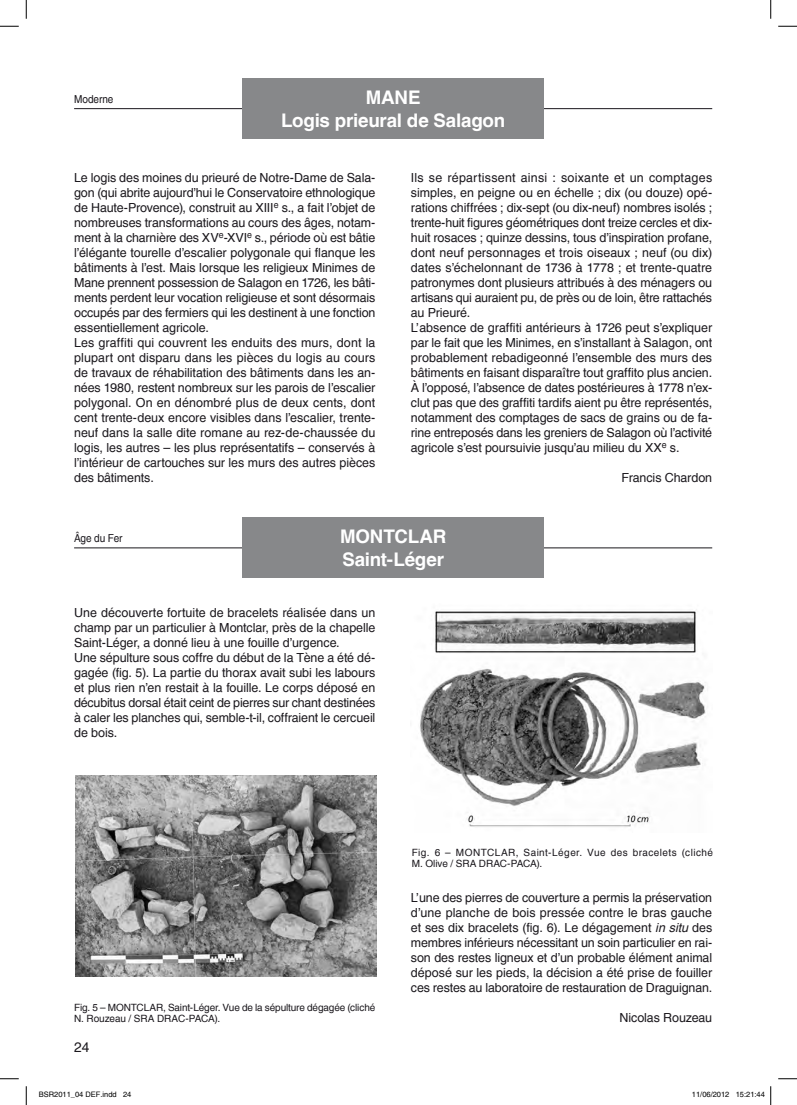
<style>
.page{position:relative;width:797px;height:1105px;background:#fff}
.page>*{position:absolute;margin:0;border:0;box-sizing:border-box;transform-origin:0 0}
.t1{font:700 18.75px/22.5px "Helvetica";letter-spacing:-.01em;color:#fff;text-align:center}
.t2{font:13.75px "Helvetica";color:#1a171c}
.t3{font:12.5px/15px "Helvetica";letter-spacing:-.01em;color:#1a171c}
.t4{font:11px "Helvetica";letter-spacing:-.005em;color:#1a171c;scale:.91 1}
.t5{font:10px/11.2px "Helvetica";letter-spacing:-.005em;color:#1a171c}
.t6{font:10px/11.2px "Helvetica";letter-spacing:.04em;color:#1a171c}
.t7{font:7.5px "Helvetica";color:#000}
.s1{font-style:italic}
</style>
<div class="page">
<hr style="left:74px;top:108px;width:638px;height:1px;background:#1a171c">
<div style="left:242px;top:79px;width:302px;height:60px;background:#87888a"></div>
<hr style="left:74px;top:548px;width:638px;height:1px;background:#1a171c">
<div style="left:242px;top:518px;width:302px;height:60px;background:#87888a"></div>
<img style="left:75px;top:776px;width:301px;height:200px">
<img style="left:420px;top:611px;width:286px;height:216px">
<svg style="left:0;top:25px;width:19px;height:2px"></svg>
<svg style="left:778px;top:25px;width:19px;height:2px"></svg>
<svg style="left:0;top:1078px;width:19px;height:1px"></svg>
<svg style="left:778px;top:1078px;width:19px;height:1px"></svg>
<svg style="left:25px;top:0;width:2px;height:19px"></svg>
<svg style="left:25px;top:1086px;width:2px;height:19px"></svg>
<svg style="left:770px;top:0;width:1px;height:19px"></svg>
<svg style="left:770px;top:1086px;width:1px;height:19px"></svg>
<p class="t4" style="left:74px;top:93px;width:45px">Moderne</p>
<h1 class="t1" style="left:281px;top:86px;width:226px">MANE<br>Logis prieural de Salagon</h1>
<p class="t3" style="left:74px;top:170px;width:303px">Le logis des moines du prieuré de Notre-Dame de Sala&shy;gon (qui abrite aujourd’hui le Conservatoire ethnologique de Haute-Provence), construit au XIII<sup>e</sup> s., a fait l’objet de nombreuses transformations au cours des âges, notam&shy;ment à la charnière des XV<sup>e</sup>-XVI<sup>e</sup> s., période où est bâtie l’élégante tourelle d’escalier polygonale qui flanque les bâtiments à l’est. Mais lorsque les religieux Minimes de Mane prennent possession de Salagon en 1726, les bâti&shy;ments perdent leur vocation religieuse et sont désormais occupés par des fermiers qui les destinent à une fonction essentiellement agricole.<br>Les graffiti qui couvrent les enduits des murs, dont la plupart ont disparu dans les pièces du logis au cours de travaux de réhabilitation des bâtiments dans les an&shy;nées 1980, restent nombreux sur les parois de l’escalier polygonal. On en dénombré plus de deux cents, dont cent trente-deux encore visibles dans l’escalier, trente&shy;neuf dans la salle dite romane au rez-de-chaussée du logis, les autres – les plus représentatifs – conservés à l’intérieur de cartouches sur les murs des autres pièces des bâtiments.</p>
<p class="t3" style="left:411px;top:170px;width:303px">Ils se répartissent ainsi : soixante et un comptages simples, en peigne ou en échelle ; dix (ou douze) opé&shy;rations chiffrées ; dix-sept (ou dix-neuf) nombres isolés ; trente-huit figures géométriques dont treize cercles et dix&shy;huit rosaces ; quinze dessins, tous d’inspiration profane, dont neuf personnages et trois oiseaux ; neuf (ou dix) dates s’échelonnant de 1736 à 1778 ; et trente-quatre patronymes dont plusieurs attribués à des ménagers ou artisans qui auraient pu, de près ou de loin, être rattachés au Prieuré.<br>L’absence de graffiti antérieurs à 1726 peut s’expliquer par le fait que les Minimes, en s’installant à Salagon, ont probablement rebadigeonné l’ensemble des murs des bâtiments en faisant disparaître tout graffito plus ancien.<br>À l’opposé, l’absence de dates postérieures à 1778 n’ex&shy;clut pas que des graffiti tardifs aient pu être représentés, notamment des comptages de sacs de grains ou de fa&shy;rine entreposés dans les greniers de Salagon où l’activité agricole s’est poursuivie jusqu’au milieu du XX<sup>e</sup> s.</p>
<p class="t3" style="left:621px;top:470px;width:92px">Francis Chardon</p>
<p class="t4" style="left:74px;top:532px;width:55px">Âge du Fer</p>
<h1 class="t1" style="left:340px;top:525px;width:108px;text-align:left">MONTCLAR<br>Saint-Léger</h1>
<p class="t3" style="left:74px;top:605px;width:303px">Une découverte fortuite de bracelets réalisée dans un champ par un particulier à Montclar, près de la chapelle Saint-Léger, a donné lieu à une fouille d’urgence.<br>Une sépulture sous coffre du début de la Tène a été dé&shy;gagée (fig. 5). La partie du thorax avait subi les labours et plus rien n’en restait à la fouille. Le corps déposé en décubitus dorsal était ceint de pierres sur chant destinées à caler les planches qui, semble-t-il, coffraient le cercueil de bois.</p>
<p class="t5" style="left:74px;top:1001px;width:303px">Fig. 5 – MONTCLAR, Saint-Léger. Vue de la sépulture dégagée (cliché<br>N. Rouzeau / SRA DRAC-PACA).</p>
<p class="t2" style="left:74px;top:1039px;width:17px">24</p>
<p class="t6" style="left:412px;top:847px;width:303px">Fig. 6 – MONTCLAR, Saint-Léger. Vue des bracelets (cliché<br>M. Olive / SRA DRAC-PACA).</p>
<p class="t3" style="left:411px;top:890px;width:303px;text-align:justify">L’une des pierres de couverture a permis la préservation d’une planche de bois pressée contre le bras gauche et ses dix bracelets (fig. 6). Le dégagement <span class="s1">in situ</span> des membres inférieurs nécessitant un soin particulier en rai&shy;son des restes ligneux et d’un probable élément animal déposé sur les pieds, la décision a été prise de fouiller ces restes au laboratoire de restauration de Draguignan.</p>
<p class="t3" style="left:619px;top:1010px;width:94px">Nicolas Rouzeau</p>
<p class="t7" style="left:39px;top:1090px;width:94px">BSR2011_04 DEF.indd 24</p>
<p class="t7" style="left:692px;top:1090px;width:74px">11/06/2012 15:21:44</p>
</div>
